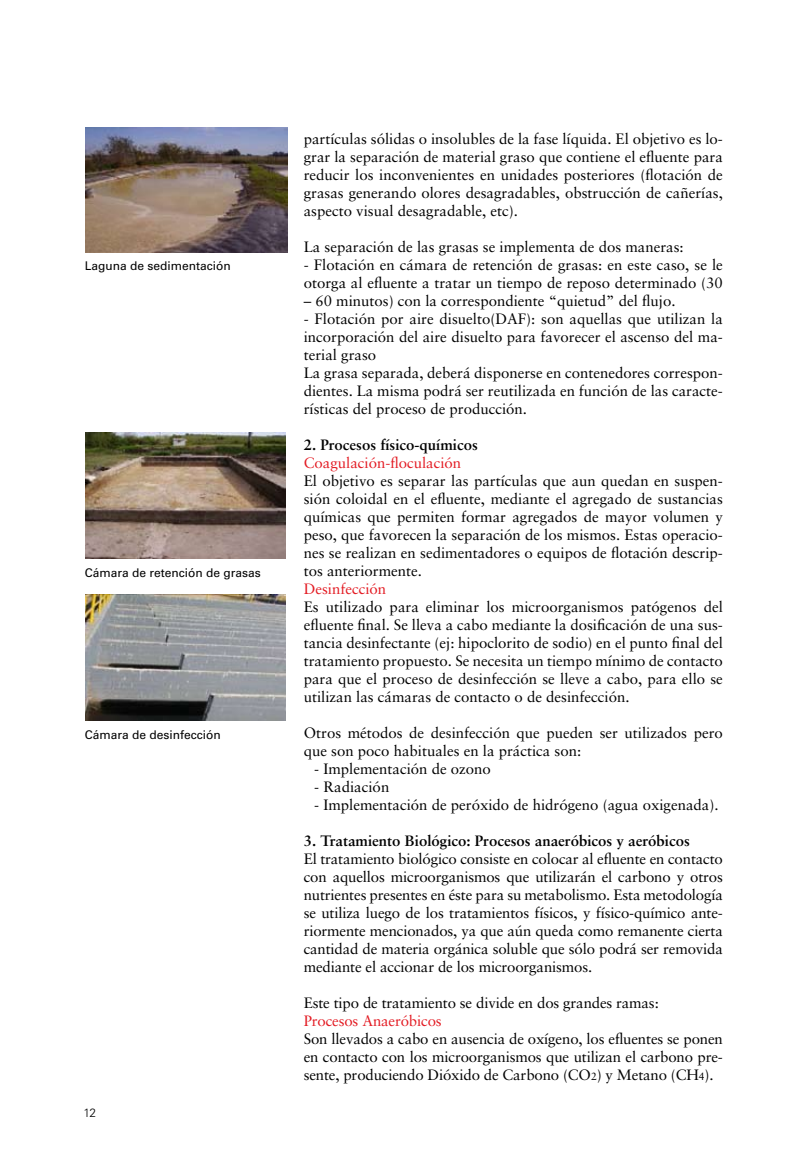
<style>
.page{position:relative;width:808px;height:1170px;background:#fff}
.page>*{position:absolute;margin:0;border:0;box-sizing:border-box;transform-origin:0 0}
.t1{font:15px/18px "Sabon";color:#000;text-align:justify}
.t2{font:700 15px "Sabon";color:#000}
.t3{font:15px "Sabon";color:#e31b23}
.t4{font:12px "Univers";color:#000}
.t5{font:300 12px "Univers";color:#000}
.s1{font-size:10.5px}
</style>
<div class="page">
<img style="left:85px;top:128px;width:202px;height:124px">
<img style="left:85px;top:432px;width:201px;height:126px">
<img style="left:85px;top:594px;width:201px;height:126px">
<p class="t4" style="left:85px;top:259px;width:148px">Laguna de sedimentación</p>
<p class="t4" style="left:85px;top:565px;width:178px">Cámara de retención de grasas</p>
<p class="t4" style="left:85px;top:727px;width:138px">Cámara de desinfección</p>
<p class="t5" style="left:83px;top:1105px;width:14px">12</p>
<p class="t1" style="left:304px;top:129px;width:421px">partículas sólidas o insolubles de la fase líquida. El objetivo es lo&shy;grar la separación de material graso que contiene el efluente para reducir los inconvenientes en unidades posteriores (flotación de grasas generando olores desagradables, obstrucción de cañerías, aspecto visual desagradable, etc).</p>
<p class="t1" style="left:304px;top:237px;width:382px">La separación de las grasas se implementa de dos maneras:</p>
<p class="t1" style="left:304px;top:255px;width:421px">- Flotación en cámara de retención de grasas: en este caso, se le otorga al efluente a tratar un tiempo de reposo determinado (30</p>
<p class="t1" style="left:304px;top:291px;width:373px">– 60 minutos) con la correspondiente “quietud” del flujo.</p>
<p class="t1" style="left:304px;top:309px;width:421px;text-align:left">- Flotación por aire disuelto(DAF): son aquellas que utilizan la incorporación del aire disuelto para favorecer el ascenso del ma&shy;terial graso<br>La grasa separada, deberá disponerse en contenedores correspon&shy;dientes. La misma podrá ser reutilizada en función de las caracte&shy;rísticas del proceso de producción.</p>
<p class="t2" style="left:304px;top:435px;width:176px">2. Procesos físico-químicos</p>
<p class="t3" style="left:304px;top:453px;width:159px">Coagulación-floculación</p>
<p class="t1" style="left:304px;top:471px;width:421px">El objetivo es separar las partículas que aun quedan en suspen&shy;sión coloidal en el efluente, mediante el agregado de sustancias químicas que permiten formar agregados de mayor volumen y peso, que favorecen la separación de los mismos. Estas operacio&shy;nes se realizan en sedimentadores o equipos de flotación descrip&shy;tos anteriormente.</p>
<p class="t3" style="left:304px;top:579px;width:84px">Desinfección</p>
<p class="t1" style="left:304px;top:597px;width:421px">Es utilizado para eliminar los microorganismos patógenos del efluente final. Se lleva a cabo mediante la dosificación de una sus&shy;tancia desinfectante (ej: hipoclorito de sodio) en el punto final del tratamiento propuesto. Se necesita un tiempo mínimo de contacto para que el proceso de desinfección se lleve a cabo, para ello se utilizan las cámaras de contacto o de desinfección.</p>
<p class="t1" style="left:304px;top:723px;width:421px">Otros métodos de desinfección que pueden ser utilizados pero que son poco habituales en la práctica son:</p>
<p class="t1" style="left:314px;top:759px;width:178px">- Implementación de ozono</p>
<p class="t1" style="left:314px;top:777px;width:77px">- Radiación</p>
<p class="t1" style="left:314px;top:795px;width:406px">- Implementación de peróxido de hidrógeno (agua oxigenada).</p>
<p class="t2" style="left:304px;top:831px;width:388px">3. Tratamiento Biológico: Procesos anaeróbicos y aeróbicos</p>
<p class="t1" style="left:304px;top:849px;width:421px">El tratamiento biológico consiste en colocar al efluente en contacto con aquellos microorganismos que utilizarán el carbono y otros nutrientes presentes en éste para su metabolismo. Esta metodología se utiliza luego de los tratamientos físicos, y físico-químico ante&shy;riormente mencionados, ya que aún queda como remanente cierta cantidad de materia orgánica soluble que sólo podrá ser removida mediante el accionar de los microorganismos.</p>
<p class="t1" style="left:304px;top:993px;width:357px">Este tipo de tratamiento se divide en dos grandes ramas:</p>
<p class="t3" style="left:304px;top:1011px;width:139px">Procesos Anaeróbicos</p>
<p class="t1" style="left:304px;top:1029px;width:421px">Son llevados a cabo en ausencia de oxígeno, los efluentes se ponen en contacto con los microorganismos que utilizan el carbono pre&shy;sente, produciendo Dióxido de Carbono (CO<span class="s1">2</span>) y Metano (CH<span class="s1">4</span>).</p>
</div>
